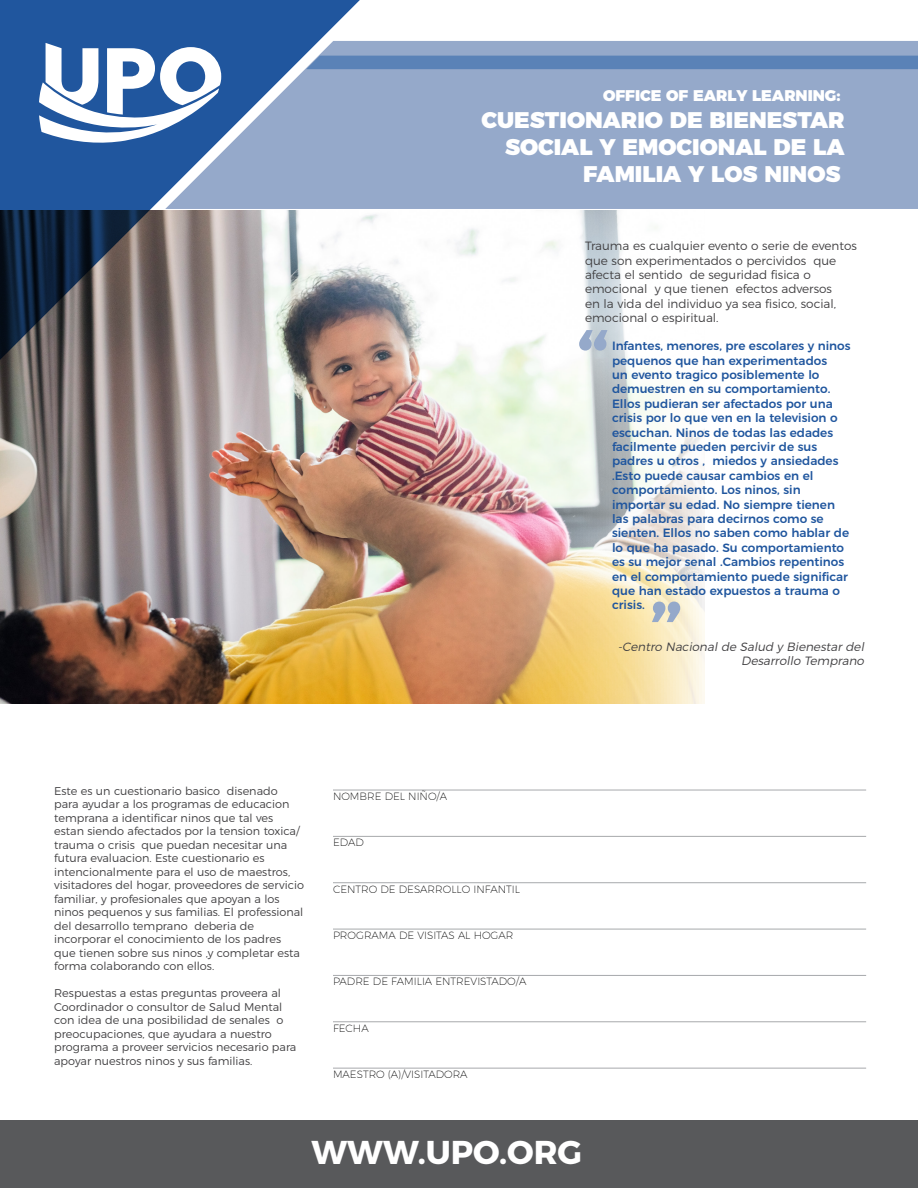
<style>
.page{position:relative;width:918px;height:1188px;background:#fff}
.page>*{position:absolute;margin:0;border:0;box-sizing:border-box;transform-origin:0 0}
.t1{font:700 33px "Montserrat";color:#fff}
.t2{font:900 22.65px/27.2px "Montserrat";color:#fff;text-align:right}
.t3{font:900 15.45px "Montserrat";color:#fff}
.t4{font:500 12px/14.4px "Montserrat";color:#20569e}
.t5{font:300 12px/14.4px "Montserrat";color:#414042}
.t6{font:italic 300 12px/14.4px "Montserrat";color:#414042;text-align:right}
.t7{font:300 11.25px/13.5px "Montserrat";color:#414042}
.t8{font:200 10.5px "Montserrat";color:#000}
</style>
<div class="page">
<img style="left:0;top:210px;width:704px;height:494px">
<div style="left:479px;top:41px;width:439px;height:168px;background:#95a9ca"></div>
<div style="left:479px;top:56px;width:439px;height:13px;background:#5a82b7"></div>
<hr style="left:333px;top:790px;width:533px;height:1px;background:#a7a9ac">
<hr style="left:333px;top:836px;width:533px;height:1px;background:#a7a9ac">
<hr style="left:333px;top:882px;width:533px;height:1px;background:#a7a9ac">
<hr style="left:333px;top:929px;width:533px;height:1px;background:#a7a9ac">
<hr style="left:333px;top:975px;width:533px;height:1px;background:#a7a9ac">
<hr style="left:333px;top:1021px;width:533px;height:1px;background:#a7a9ac">
<hr style="left:333px;top:1068px;width:533px;height:1px;background:#a7a9ac">
<div style="left:0;top:1120px;width:918px;height:68px;background:#58595b"></div>
<img style="left:0;top:0;width:479px;height:482px">
<svg style="left:39px;top:43px;width:182px;height:101px"></svg>
<svg style="left:652px;top:602px;width:28px;height:20px"></svg>
<svg style="left:579px;top:330px;width:29px;height:21px"></svg>
<h3 class="t3" style="left:603px;top:82px;width:239px">OFFICE OF EARLY LEARNING:</h3>
<h2 class="t2" style="left:482px;top:104px;width:364px">CUESTIONARIO DE BIENESTAR<br>SOCIAL Y EMOCIONAL DE LA<br>FAMILIA Y LOS NINOS</h2>
<p class="t7" style="left:54px;top:783px;width:251px">Este es un cuestionario basico disenado para ayudar a los programas de educacion temprana a identificar ninos que tal ves estan siendo afectados por la tension toxica/ trauma o crisis que puedan necesitar una futura evaluacion. Este cuestionario es intencionalmente para el uso de maestros, visitadores del hogar, proveedores de servicio familiar, y profesionales que apoyan a los ninos pequenos y sus familias. El professional del desarrollo temprano deberia de incorporar el conocimiento de los padres que tienen sobre sus ninos ,y completar esta forma colaborando con ellos.</p>
<p class="t7" style="left:54px;top:985px;width:244px">Respuestas a estas preguntas proveera al Coordinador o consultor de Salud Mental con idea de una posibilidad de senales o preocupaciones, que ayudara a nuestro programa a proveer servicios necesario para apoyar nuestros ninos y sus familias.</p>
<p class="t8" style="left:333px;top:788px;width:116px">NOMBRE DEL NIÑO/A</p>
<p class="t8" style="left:333px;top:835px;width:32px">EDAD</p>
<p class="t8" style="left:333px;top:881px;width:189px">CENTRO DE DESARROLLO INFANTIL</p>
<p class="t8" style="left:333px;top:927px;width:182px">PROGRAMA DE VISITAS AL HOGAR</p>
<p class="t8" style="left:333px;top:974px;width:195px">PADRE DE FAMILIA ENTREVISTADO/A</p>
<p class="t8" style="left:333px;top:1020px;width:37px">FECHA</p>
<p class="t8" style="left:333px;top:1066px;width:136px">MAESTRO (A)/VISITADORA</p>
<p class="t5" style="left:585px;top:238px;width:273px">Trauma es cualquier evento o serie de eventos que son experimentados o percividos que afecta el sentido de seguridad fisica o emocional y que tienen efectos adversos<br>en la vida del individuo ya sea fisico, social, emocional o espiritual.</p>
<p class="t4" style="left:612px;top:338px;width:240px">Infantes, menores, pre escolares y ninos pequenos que han experimentados<br>un evento tragico posiblemente lo demuestren en su comportamiento.<br>Ellos pudieran ser afectados por una crisis por lo que ven en la television o escuchan. Ninos de todas las edades facilmente pueden percivir de sus padres u otros , miedos y ansiedades .Esto puede causar cambios en el comportamiento. Los ninos, sin importar su edad. No siempre tienen las palabras para decirnos como se sienten. Ellos no saben como hablar de lo que ha pasado. Su comportamiento es su mejor senal .Cambios repentinos en el comportamiento puede significar que han estado expuestos a trauma o crisis.</p>
<p class="t6" style="left:618px;top:638px;width:251px">-Centro Nacionalde Salud y Bienestardel<br>Desarrollo Temprano</p>
<h1 class="t1" style="left:312px;top:1125px;width:272px">WWW.UPO.ORG</h1>
</div>
